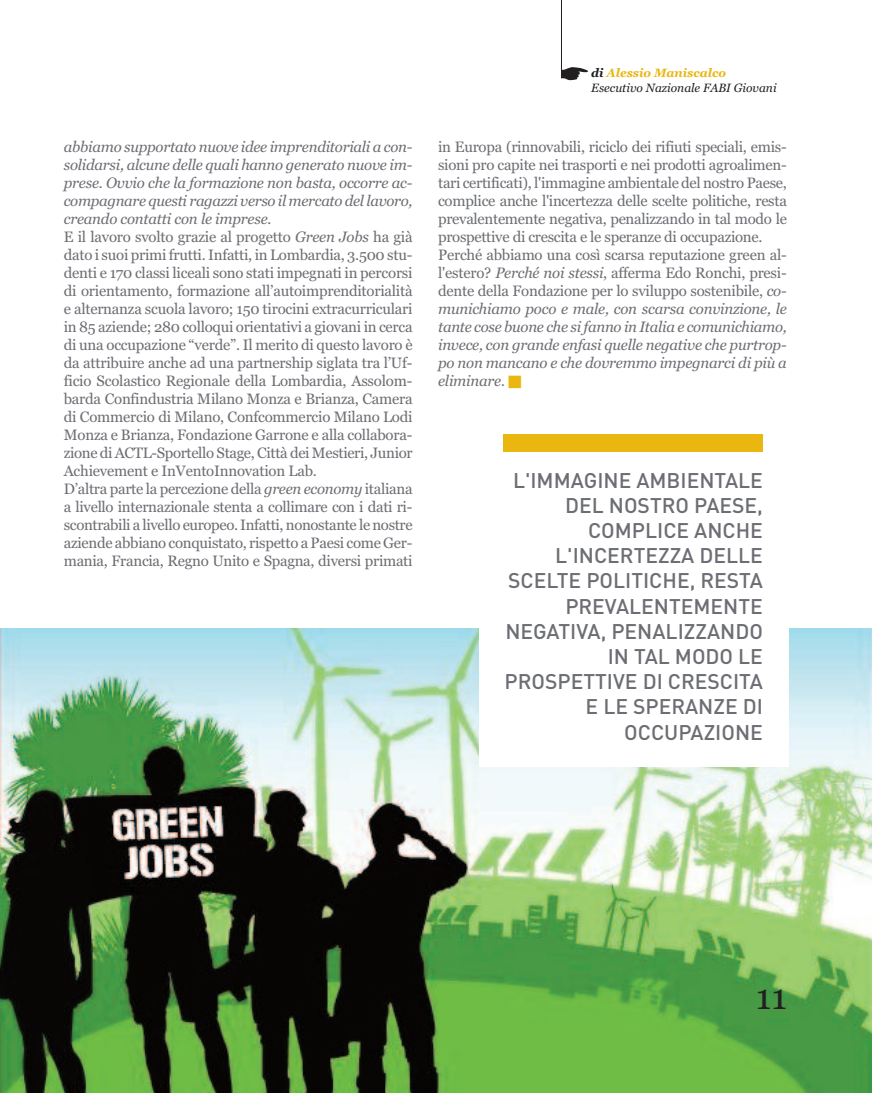
<style>
.page{position:relative;width:872px;height:1093px;background:#fff}
.page>*{position:absolute;margin:0;border:0;box-sizing:border-box;transform-origin:0 0}
.t1{font:36px "Georgia";color:#231f20}
.t2{font:500 21px/25.2px "DIN Pro";color:#6c6e73;text-align:right}
.t3{font:15px/18px "Georgia";letter-spacing:-.02em;color:#6c6e73}
.t4{font:italic 12px/14.4px "Georgia";color:#231f20}
.s1{font-weight:700}
.s2{font-weight:700;color:#eab610}
.s3{font-style:italic}
.s4{color:#eab610}
</style>
<div class="page">
<hr style="left:561px;top:0;width:1px;height:78px;background:#231f20">
<svg style="left:561px;top:67px;width:27px;height:13px"></svg>
<img style="left:0;top:628px;width:872px;height:465px">
<div style="left:479px;top:446px;width:309px;height:321px;background:#fff"></div>
<div style="left:503px;top:434px;width:260px;height:17px;background:#eab610"></div>
<p class="t4" style="left:591px;top:66px;width:187px"><span class="s1">di</span> <span class="s2">Alessio Maniscalco<br></span>Esecutivo Nazionale FABI Giovani</p>
<p class="t3" style="left:64px;top:137px;width:350px"><span class="s3">abbiamo supportato nuove idee imprenditoriali a con&shy;solidarsi, alcune delle quali hanno generato nuove im&shy;prese. Ovvio che la formazione non basta, occorre ac&shy;compagnare questi ragazzi verso il mercato del lavoro, creando contatti con le imprese.<br></span>E il lavoro svolto grazie al progetto <span class="s3">Green Jobs</span> ha già dato i suoi primi frutti. Infatti, in Lombardia, 3.500 stu&shy;denti e 170 classi liceali sono stati impegnati in percorsi di orientamento, formazione all’autoimprenditorialità e alternanza scuola lavoro; 150 tirocini extracurriculari in 85 aziende; 280 colloqui orientativi a giovani in cerca di una occupazione “verde”. Il merito di questo lavoro è da attribuire anche ad una partnership siglata tra l’Uf&shy;ficio Scolastico Regionale della Lombardia, Assolom&shy;barda Confindustria Milano Monza e Brianza, Camera di Commercio di Milano, Confcommercio Milano Lodi Monza e Brianza, Fondazione Garrone e alla collabora&shy;zione di ACTL-Sportello Stage, Città dei Mestieri, Junior Achievement e InVentoInnovation Lab.<br>D’altra parte la percezione della <span class="s3">green economy</span> italiana a livello internazionale stenta a collimare con i dati ri&shy;scontrabili a livello europeo. Infatti, nonostante le nostre aziende abbiano conquistato, rispetto a Paesi come Ger&shy;mania, Francia, Regno Unito e Spagna, diversi primati</p>
<p class="t3" style="left:438px;top:137px;width:350px">in Europa (rinnovabili, riciclo dei rifiuti speciali, emis&shy;sioni pro capite nei trasporti e nei prodotti agroalimen&shy;tari certificati), l'immagine ambientale del nostro Paese, complice anche l'incertezza delle scelte politiche, resta prevalentemente negativa, penalizzando in tal modo le prospettive di crescita e le speranze di occupazione.<br>Perché abbiamo una così scarsa reputazione green al&shy;l'estero? <span class="s3">Perché noi stessi</span>, afferma Edo Ronchi, presi&shy;dente della Fondazione per lo sviluppo sostenibile, <span class="s3">co&shy;munichiamo poco e male, con scarsa convinzione, le tante cose buone che sifanno in Italia e comunichiamo, invece, con grande enfasi quelle negative che purtrop&shy;po non mancano e che dovremmo impegnarci di più a eliminare.</span> <span class="s4">■</span></p>
<h2 class="t2" style="left:504px;top:467px;width:260px">L'IMMAGINE AMBIENTALE<br>DEL NOSTRO PAESE,<br>COMPLICE ANCHE<br>L'INCERTEZZA DELLE<br>SCELTE POLITICHE, RESTA<br>PREVALENTEMENTE<br>NEGATIVA, PENALIZZANDO<br>IN TAL MODO LE<br>PROSPETTIVE DI CRESCITA<br>E LE SPERANZE DI<br>OCCUPAZIONE</h2>
<h1 class="t1" style="left:756px;top:975px;width:32px">11</h1>
</div>
